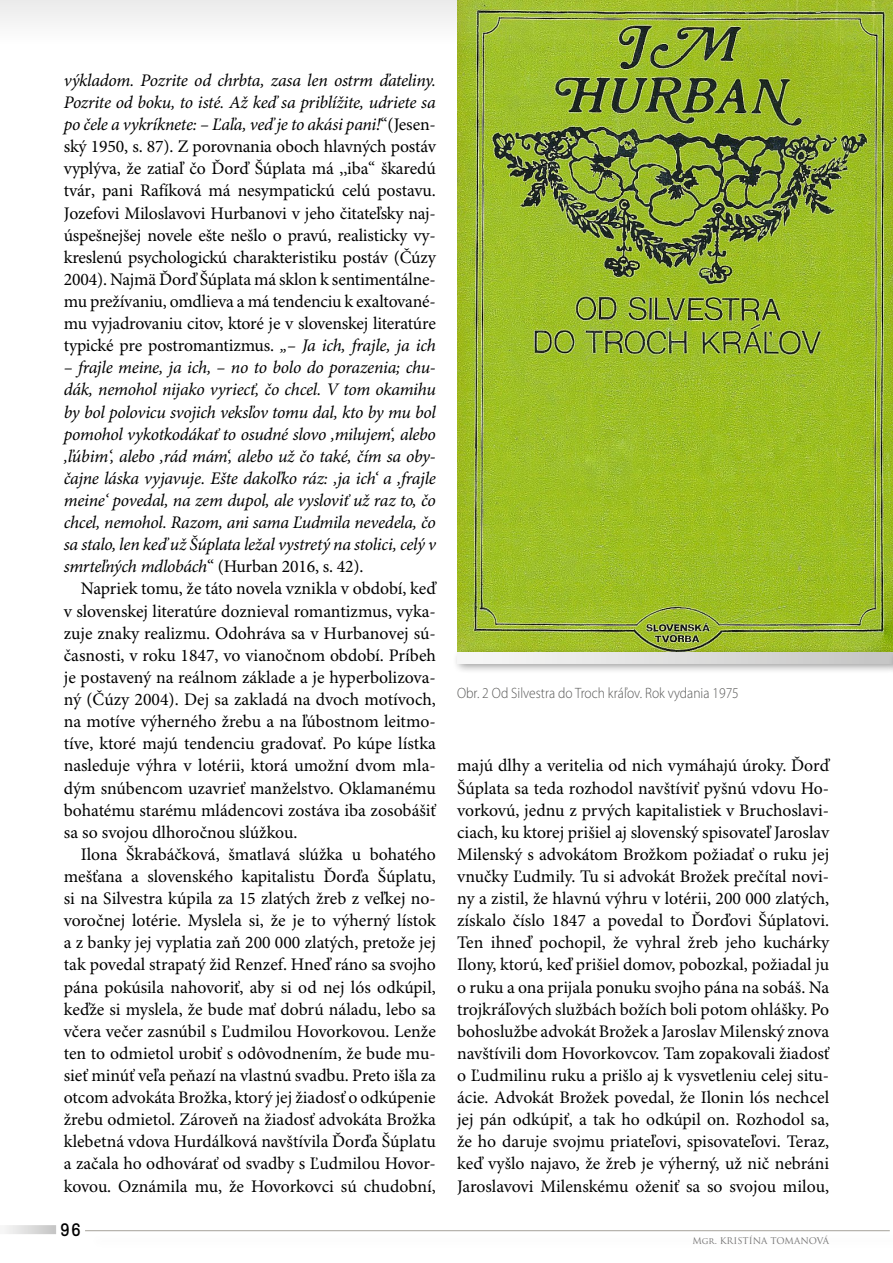
<style>
.page{position:relative;width:893px;height:1263px;background:#fff}
.page>*{position:absolute;margin:0;border:0;box-sizing:border-box;transform-origin:0 0}
.t1{font:18px "GT Pressura";color:#000}
.t2{font:17.7px/22px "Minion Pro";letter-spacing:-.005em;color:#000;text-align:justify}
.t3{font:italic 17.7px/22px "Minion Pro";letter-spacing:-.015em;color:#000;text-align:justify}
.t4{font:300 15px "Myriad Pro";color:#575756;scale:.9 1}
.t5{font:9px "Trajan Pro";color:#706f6f}
.s1{font-style:italic}
.s2{font-style:normal}
</style>
<div class="page">
<div style="left:0;top:0;width:893px;height:44px;background:#f4f4f4"></div>
<svg style="left:5px;top:1225px;width:51px;height:9px"></svg>
<hr style="left:85px;top:1230px;width:805px;height:1px;background:#a5a29a">
<img style="left:457px;top:0;width:436px;height:647px">
<div style="left:452px;top:647px;width:441px;height:27px;background:#000;opacity:.4"></div>
<svg style="left:457px;top:653px;width:431px;height:10px"></svg>
<div style="left:888px;top:648px;width:5px;height:27px;background:#000;opacity:.4"></div>
<p class="t2" style="left:64px;top:70px;width:374px"><span class="s1">výkladom. Pozrite od chrbta, zasa len ostrm ďateliny.<br>Pozrite od boku, to isté. Až keď sa priblížite, udriete sa po čele a vykríknete: – Ľaľa, veď je to akási pani!</span>“(Jesen&shy;ský 1950, s. 87). Z porovnania oboch hlavných postáv vyplýva, že zatiaľ čo Ďorď Šúplata má ,,iba“ škaredú tvár, pani Rafíková má nesympatickú celú postavu.<br>Jozefovi Miloslavovi Hurbanovi v jeho čitateľsky naj&shy;úspešnejšej novele ešte nešlo o pravú, realisticky vy&shy;kreslenú psychologickú charakteristiku postáv (Čúzy 2004). Najmä Ďorď Šúplata má sklon k sentimentálne&shy;mu prežívaniu, omdlieva a má tendenciu k exaltované&shy;mu vyjadrovaniu citov, ktoré je v slovenskej literatúre typické pre postromantizmus. <span class="s1">„– Ja ich, frajle, ja ich</span></p>
<p class="t3" style="left:64px;top:357px;width:374px">– frajle meine, ja ich, – no to bolo do porazenia; chu&shy;dák, nemohol nijako vyriecť, čo chcel. V tom okamihu by bol polovicu svojich veksľov tomu dal, kto by mu bol pomohol vykotkodákať to osudné slovo ,milujem‘, alebo ,ľúbim‘, alebo ,rád mám‘, alebo už čo také, čím sa oby&shy;čajne láska vyjavuje. Ešte dakoľko ráz: ,ja ich‘ a ,frajle meine‘ povedal, na zem dupol, ale vysloviť už raz to, čo chcel, nemohol. Razom, ani sama Ľudmila nevedela, čo sa stalo, len keď už Šúplata ležal vystretý na stolici, celý v smrteľných mdlobách<span class="s2">“ (Hurban 2016, s. 42).</span></p>
<p class="t2" style="left:64px;top:578px;width:374px;text-indent:17px">Napriek tomu, že táto novela vznikla v období, keď v slovenskej literatúre doznieval romantizmus, vyka&shy;zuje znaky realizmu. Odohráva sa v Hurbanovej sú&shy;časnosti, v roku 1847, vo vianočnom období. Príbeh je postavený na reálnom základe a je hyperbolizova&shy;ný (Čúzy 2004). Dej sa zakladá na dvoch motívoch, na motíve výherného žrebu a na ľúbostnom leitmo&shy;tíve, ktoré majú tendenciu gradovať. Po kúpe lístka nasleduje výhra v lotérii, ktorá umožní dvom mla&shy;dým snúbencom uzavrieť manželstvo. Oklamanému bohatému starému mládencovi zostáva iba zosobášiť sa so svojou dlhoročnou slúžkou.</p>
<p class="t2" style="left:64px;top:844px;width:374px;text-indent:17px">Ilona Škrabáčková, šmatlavá slúžka u bohatého mešťana a slovenského kapitalistu Ďorďa Šúplatu, si na Silvestra kúpila za 15 zlatých žreb z veľkej no&shy;voročnej lotérie. Myslela si, že je to výherný lístok a z banky jej vyplatia zaň 200 000 zlatých, pretože jej tak povedal strapatý žid Renzef. Hneď ráno sa svojho pána pokúsila nahovoriť, aby si od nej lós odkúpil, keďže si myslela, že bude mať dobrú náladu, lebo sa včera večer zasnúbil s Ľudmilou Hovorkovou. Lenže ten to odmietol urobiť s odôvodnením, že bude mu&shy;sieť minúť veľa peňazí na vlastnú svadbu. Preto išla za otcom advokáta Brožka, ktorý jej žiadosť o odkúpenie žrebu odmietol. Zároveň na žiadosť advokáta Brožka klebetná vdova Hurdálková navštívila Ďorďa Šúplatu a začala ho odhovárať od svadby s Ľudmilou Hovor&shy;kovou. Oznámila mu, že Hovorkovci sú chudobní,</p>
<p class="t1" style="left:61px;top:1216px;width:22px">96</p>
<p class="t4" style="left:457px;top:685px;width:315px">Obr. 2 Od Silvestra do Troch kráľov. Rok vydania 1975</p>
<p class="t2" style="left:457px;top:755px;width:374px">majú dlhy a veritelia od nich vymáhajú úroky. Ďorď Šúplata sa teda rozhodol navštíviť pyšnú vdovu Ho&shy;vorkovú, jednu z prvých kapitalistiek v Bruchoslavi&shy;ciach, ku ktorej prišiel aj slovenský spisovateľ Jaroslav Milenský s advokátom Brožkom požiadať o ruku jej vnučky Ľudmily. Tu si advokát Brožek prečítal novi&shy;ny a zistil, že hlavnú výhru v lotérii, 200 000 zlatých, získalo číslo 1847 a povedal to Ďorďovi Šúplatovi.<br>Ten ihneď pochopil, že vyhral žreb jeho kuchárky Ilony, ktorú, keď prišiel domov, pobozkal, požiadal ju o ruku a ona prijala ponuku svojho pána na sobáš. Na trojkráľových službách božích boli potom ohlášky. Po bohoslužbe advokát Brožek a Jaroslav Milenský znova navštívili dom Hovorkovcov. Tam zopakovali žiadosť o Ľudmilinu ruku a prišlo aj k vysvetleniu celej situ&shy;ácie. Advokát Brožek povedal, že Ilonin lós nechcel jej pán odkúpiť, a tak ho odkúpil on. Rozhodol sa, že ho daruje svojmu priateľovi, spisovateľovi. Teraz, keď vyšlo najavo, že žreb je výherný, už nič nebráni Jaroslavovi Milenskému oženiť sa so svojou milou,</p>
<p class="t5" style="left:692px;top:1234px;width:138px">Mgr. KRISTÍNA TOMANOVÁ</p>
</div>
